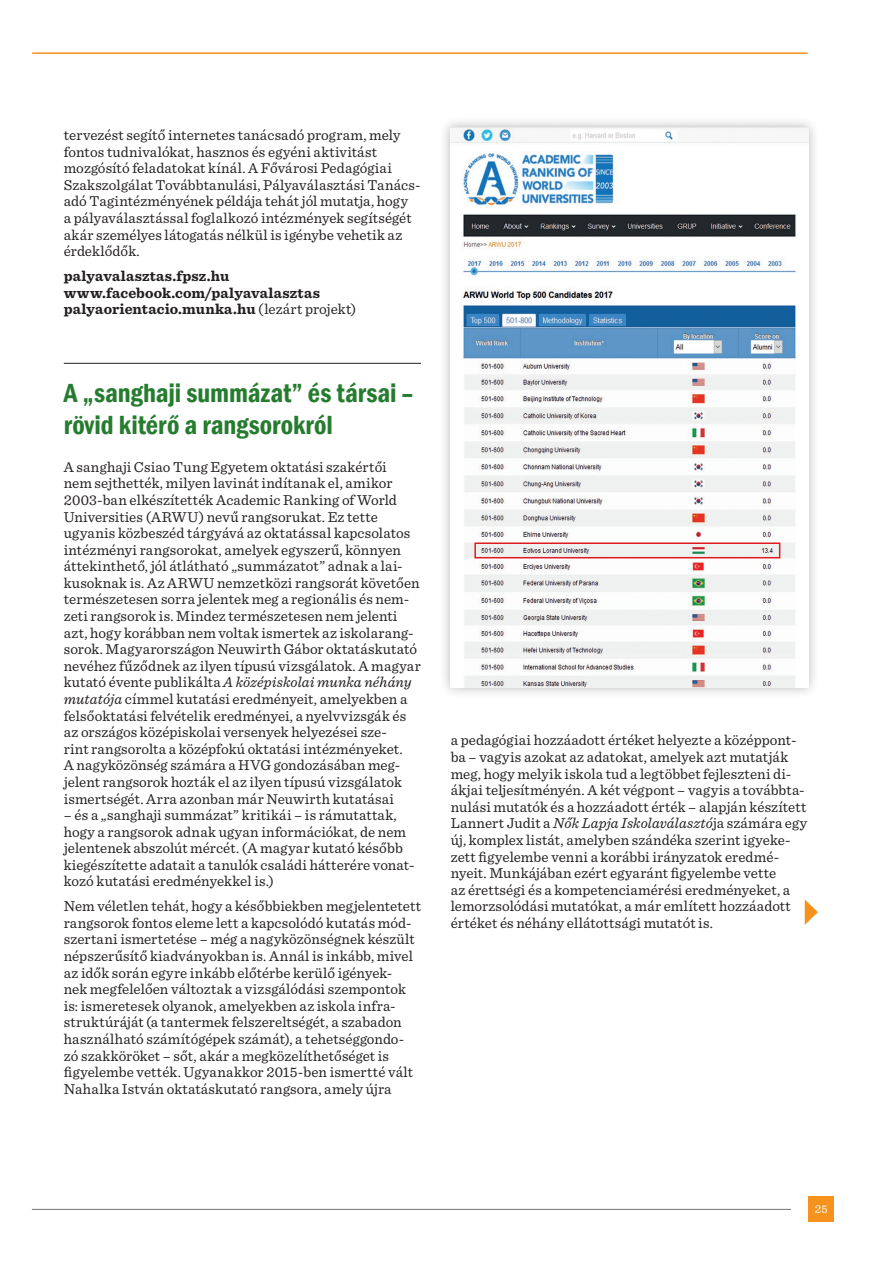
<style>
.page{position:relative;width:893px;height:1263px;background:#fff}
.page>*{position:absolute;margin:0;border:0;box-sizing:border-box;transform-origin:0 0}
.Alcím_cikk_fölévonás{font:600 condensed 27px/32.4px "Franklin Gothic";color:#257c2e}
.Body_text_fél_sor_fö{font:15px/16.6px "Sentinel";letter-spacing:.005em;color:#231f20}
.Body_text{font:15px/16.6px "Sentinel";letter-spacing:.005em;color:#231f20}
.Body_text-2{font:700 15px "Sentinel";letter-spacing:.01em;color:#231f20}
.Body_text_fél_sor_fö-2{font:700 15px "Sentinel";letter-spacing:.015em;color:#231f20}
.t1{font:12px "Sentinel";color:#fff}
.s1{font-weight:400}
.s2{font-style:italic}
</style>
<div class="page">
<hr style="left:33px;top:52px;width:774px;height:2px;background:#f7931d">
<div style="left:808px;top:1197px;width:26px;height:25px;background:#f7931d"></div>
<hr style="left:32px;top:1209px;width:759px;height:1px;background:#808285">
<hr style="left:64px;top:363px;width:357px;height:1px;background:#231f20">
<svg style="left:805px;top:899px;width:13px;height:26px"></svg>
<div style="left:439px;top:116px;width:381px;height:583px;background:#231f20;opacity:.33"></div>
<img style="left:451px;top:128px;width:357px;height:559px">
<div style="left:474px;top:542px;width:306px;height:16px;border:2px solid #ee1d23"></div>
<p class="Body_text_fél_sor_fö" style="left:64px;top:126px;width:358px">tervezést segítő internetes tanácsadó program, mely fontos tudnivalókat, hasznos és egyéni aktivitást mozgósító feladatokat kínál. A Fővárosi Pedagógiai Szakszolgálat Továbbtanulási, Pályaválasztási Tanács&shy;adó Tagintézményének példája tehát jól mutatja, hogy<br>a pályaválasztással foglalkozó intézmények segítségét akár személyes látogatás nélkül is igénybe vehetik az érdeklődők.</p>
<p class="Body_text_fél_sor_fö-2" style="left:64px;top:264px;width:167px">palyavalasztas.fpsz.hu</p>
<p class="Body_text-2" style="left:64px;top:281px;width:258px">www.facebook.com/palyavalasztas</p>
<p class="Body_text-2" style="left:64px;top:297px;width:294px">palyaorientacio.munka.hu <span class="s1">(lezárt projekt)</span></p>
<p class="Alcím_cikk_fölévonás" style="left:64px;top:376px;width:351px">A „sanghaji summázat” és társai – rövid kitérő a rangsorokról</p>
<p class="Body_text" style="left:64px;top:457px;width:359px">A sanghaji Csiao Tung Egyetem oktatási szakértői<br>nem sejthették, milyen lavinát indítanak el, amikor 2003-ban elkészítették Academic Ranking of World Universities (ARWU) nevű rangsorukat. Ez tette ugyanis közbeszéd tárgyává az oktatással kapcsolatos intézményi rangsorokat, amelyek egyszerű, könnyen áttekinthető, jól átlátható „summázatot” adnak a lai&shy;kusoknak is. Az ARWU nemzetközi rangsorát követően természetesen sorra jelentek meg a regionális és nem&shy;zeti rangsorok is. Mindez természetesen nem jelenti azt, hogy korábban nem voltak ismertek az iskolarang&shy;sorok. Magyarországon Neuwirth Gábor oktatáskutató nevéhez fűződnek az ilyen típusú vizsgálatok. A magyar kutató évente publikálta <span class="s2">A középiskolai munka néhány mutatója</span> címmel kutatási eredményeit, amelyekben a felsőoktatási felvételik eredményei, a nyelvvizsgák és az országos középiskolai versenyek helyezései sze-<br>rint rangsorolta a középfokú oktatási intézményeket.<br>A nagyközönség számára a HVG gondozásában meg&shy;jelent rangsorok hozták el az ilyen típusú vizsgálatok ismertségét. Arra azonban már Neuwirth kutatásai</p>
<p class="Body_text" style="left:64px;top:806px;width:352px">– és a „sanghaji summázat” kritikái – is rámutattak, hogy a rangsorok adnak ugyan információkat, de nem jelentenek abszolút mércét. (A magyar kutató később kiegészítette adatait a tanulók családi hátterére vonat&shy;kozó kutatási eredményekkel is.)</p>
<p class="Body_text_fél_sor_fö" style="left:64px;top:897px;width:359px">Nem véletlen tehát, hogy a későbbiekben megjelentetett rangsorok fontos eleme lett a kapcsolódó kutatás mód&shy;szertani ismertetése – még a nagyközönségnek készült népszerűsítő kiadványokban is. Annál is inkább, mivel az idők során egyre inkább előtérbe kerülő igények-<br>nek megfelelően változtak a vizsgálódási szempontok is: ismeretesek olyanok, amelyekben az iskola infra&shy;struktúráját (a tantermek felszereltségét, a szabadon használható számítógépek számát), a tehetséggondo&shy;zó szakköröket – sőt, akár a megközelíthetőséget is figyelembe vették. Ugyanakkor 2015-ben ismertté vált Nahalka István oktatáskutató rangsora, amely újra</p>
<p class="Body_text_fél_sor_fö" style="left:451px;top:731px;width:358px">a pedagógiai hozzáadott értéket helyezte a középpont&shy;ba – vagyis azokat az adatokat, amelyek azt mutatják meg, hogy melyik iskola tud a legtöbbet fejleszteni di&shy;ákjai teljesítményén. A két végpont – vagyis a továbbta&shy;nulási mutatók és a hozzáadott érték – alapján készített Lannert Judit a <span class="s2">Nők Lapja Iskolaválasztó</span>ja számára egy új, komplex listát, amelyben szándéka szerint igyeke&shy;zett figyelembe venni a korábbi irányzatok eredmé&shy;nyeit. Munkájában ezért egyaránt figyelembe vette<br>az érettségi és a kompetenciamérési eredményeket, a lemorzsolódási mutatókat, a már említett hozzáadott értéket és néhány ellátottsági mutatót is.</p>
<p class="t1" style="left:815px;top:1200px;width:14px">25</p>
</div>
